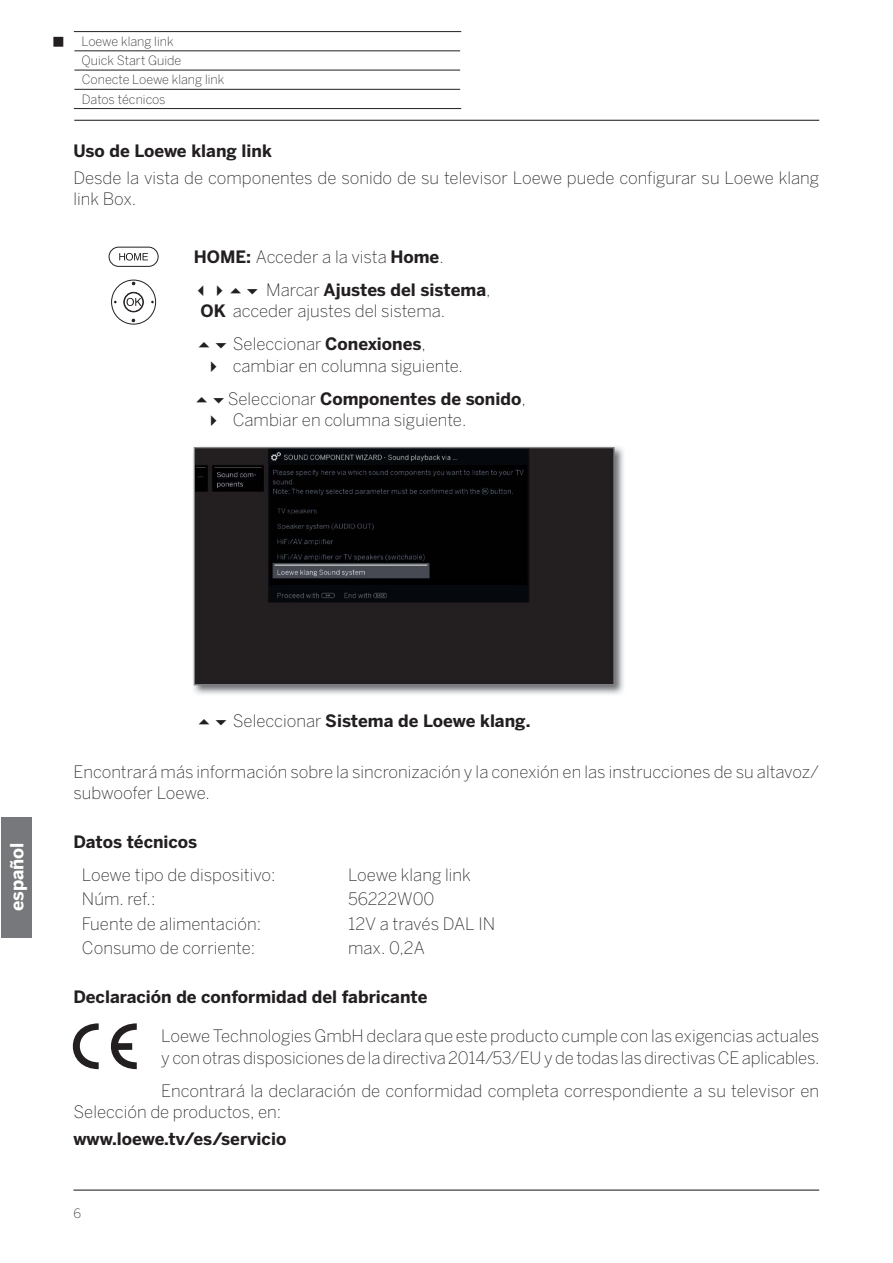
<style>
.page{position:relative;width:893px;height:1263px;background:#fff}
.page>*{position:absolute;margin:0;border:0;box-sizing:border-box;transform-origin:0 0}
.t1{font:700 18px "Benton Sans";color:#fff}
.t2{font:200 16.95px/21.1px "Benton Sans";color:#231f20}
.t3{font:700 16.95px/33.3px "Benton Sans";color:#231f20}
.t4{font:200 12.75px/19.2px "Benton Sans";color:#231f20}
.s1{font-weight:200}
.s2{font-weight:700}
</style>
<div class="page">
<hr style="left:74px;top:120px;width:745px;height:1px;background:#231f20">
<hr style="left:73px;top:1190px;width:746px;height:1px;background:#231f20">
<div style="left:1px;top:818px;width:30px;height:120px;background:#77787b"></div>
<div style="left:109px;top:247px;width:50px;height:20px;border:1px solid #231f20;border-radius:10px"></div>
<svg style="left:119px;top:253px;width:29px;height:8px"></svg>
<div style="left:111px;top:280px;width:45px;height:44px;border:1px solid #231f20;border-radius:50%"></div>
<div style="left:124px;top:292px;width:19px;height:20px;border:1px solid #231f20;border-radius:50%"></div>
<div style="left:124px;top:293px;width:19px;height:19px;border:1px solid #231f20;border-radius:50%"></div>
<svg style="left:127px;top:298px;width:14px;height:8px"></svg>
<img style="left:193px;top:446px;width:431px;height:249px">
<img style="left:196px;top:449px;width:417px;height:234px">
<div style="left:194px;top:447px;width:421px;height:238px;border:1px solid #808285"></div>
<svg style="left:73px;top:1023px;width:64px;height:46px"></svg>
<hr style="left:74px;top:31px;width:387px;height:1px;background:#231f20">
<hr style="left:74px;top:51px;width:386px;height:1px;background:#231f20">
<hr style="left:74px;top:70px;width:386px;height:1px;background:#231f20">
<hr style="left:74px;top:89px;width:386px;height:1px;background:#231f20">
<hr style="left:74px;top:108px;width:387px;height:1px;background:#231f20">
<p class="t4" style="left:82px;top:33px;width:101px">Loewe klang link<br>Quick Start Guide</p>
<p class="t4" style="left:82px;top:71px;width:144px">Conecte Loewe klang link<br>Datos técnicos</p>
<p class="t3" style="left:73px;top:136px;width:200px">Uso de Loewe klang link</p>
<p class="t2" style="left:73px;top:169px;width:747px">Desde la vista de componentes de sonido de su televisor Loewe puede configurar su Loewe klang link Box.</p>
<p class="t3" style="left:266px;top:241px;width:226px;text-indent:-72px">HOME: <span class="s1">Acceder a la vista</span> Home<span class="s1">.<br>Marcar</span> Ajustes del sistema<span class="s1">,</span></p>
<p class="t2" style="left:233px;top:296px;width:214px;line-height:33.3px;text-indent:-32px"><span class="s2">OK</span> acceder ajustes del sistema.<br>Seleccionar <span class="s2">Conexiones</span>,</p>
<p class="t2" style="left:228px;top:350px;width:300px;line-height:33.3px;text-indent:5px">cambiar en columna siguiente.<br>Seleccionar <span class="s2">Componentes de sonido</span>,</p>
<p class="t2" style="left:233px;top:411px;width:235px">Cambiar en columna siguiente.</p>
<p class="t1" style="left:10px;top:911px;width:70px;rotate:-90deg">español</p>
<p class="t3" style="left:233px;top:706px;width:299px"><span class="s1">Seleccionar</span> Sistema de Loewe klang.</p>
<p class="t2" style="left:73px;top:763px;width:747px">Encontrará más información sobre la sincronización y la conexión en las instrucciones de su altavoz/ subwoofer Loewe.</p>
<p class="t3" style="left:73px;top:826px;width:125px">Datos técnicos</p>
<p class="t2" style="left:82px;top:865px;width:195px">Loewe tipo de dispositivo:</p>
<p class="t2" style="left:348px;top:865px;width:124px">Loewe klang link</p>
<p class="t2" style="left:82px;top:890px;width:75px">Núm. ref.:</p>
<p class="t2" style="left:348px;top:890px;width:88px">56222W00</p>
<p class="t2" style="left:82px;top:915px;width:181px">Fuente de alimentación:</p>
<p class="t2" style="left:348px;top:915px;width:149px">12V a través DAL IN</p>
<p class="t2" style="left:82px;top:939px;width:175px">Consumo de corriente:</p>
<p class="t2" style="left:348px;top:939px;width:78px">max. 0,2A</p>
<p class="t3" style="left:73px;top:982px;width:356px">Declaración de conformidad del fabricante</p>
<p class="t2" style="left:161px;top:1027px;width:660px">Loewe Technologies GmbH declara que este producto cumple con las exigencias actuales y con otras disposiciones de la directiva 2014/53/EU y de todas las directivas CE aplicables.</p>
<p class="t2" style="left:73px;top:1082px;width:747px;text-indent:88px">Encontrará la declaración de conformidad completa correspondiente a su televisor en<br>Selección de productos, en:</p>
<p class="t3" style="left:73px;top:1124px;width:214px">www.loewe.tv/es/servicio</p>
<p class="t4" style="left:73px;top:1205px;width:9px">6</p>
</div>
